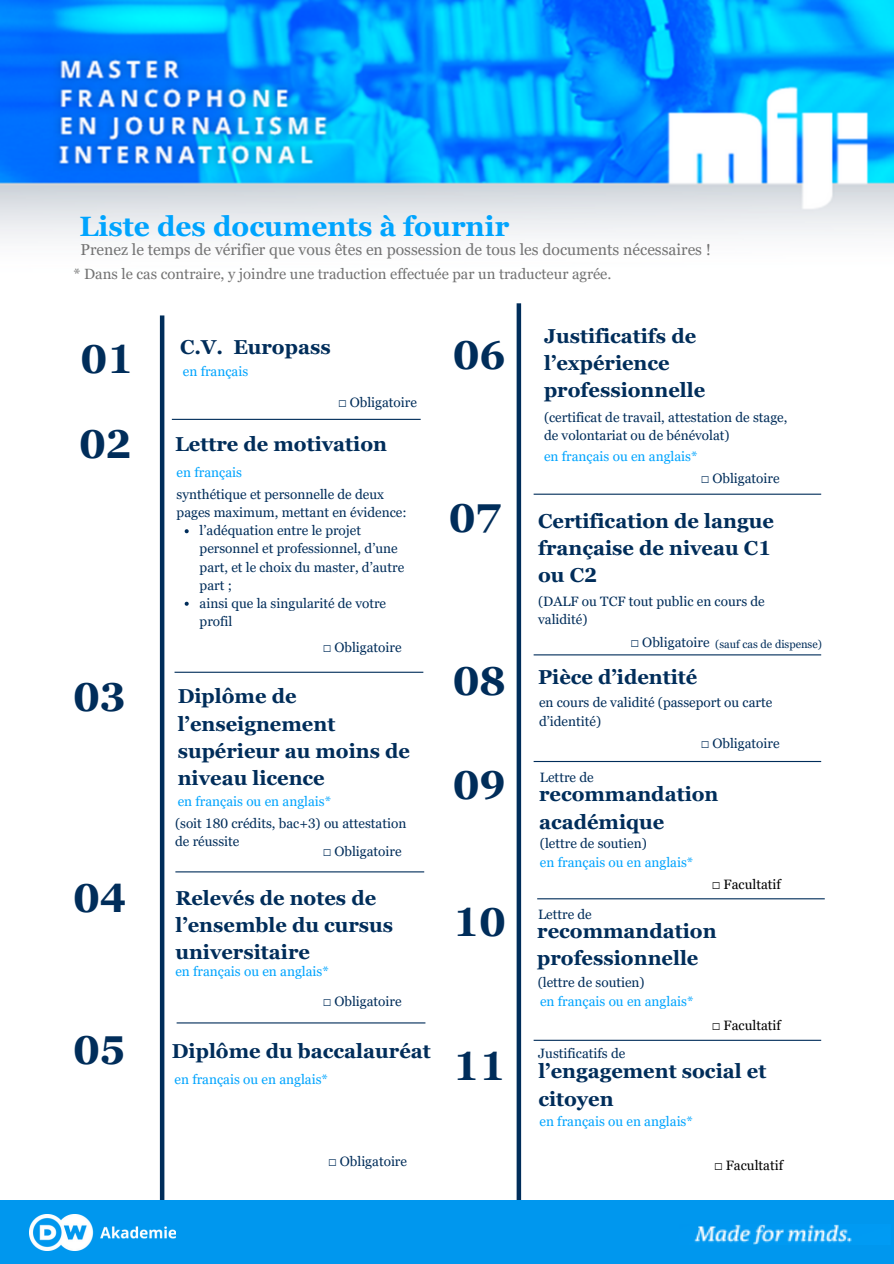
<style>
.page{position:relative;width:894px;height:1264px;background:#fff}
.page>*{position:absolute;margin:0;border:0;box-sizing:border-box;transform-origin:0 0}
.t1{font:700 40.2px "Georgia Pro";color:#002d5a}
.t2{font:700 27.9px "Georgia Pro";color:#00a4fe}
.t3{font:700 20.1px/27.2px "Georgia Pro";color:#002d5a}
.t4{font:15.75px "Georgia Pro";color:#737373}
.t5{font:14.85px "Georgia Pro";color:#737373}
.t6{font:13.5px/18.1px "Georgia Pro";color:#002d5a}
.t7{font:13.5px "Georgia Pro";color:#00a4fe}
.t8{font:13.5px "Georgia Pro";color:#000}
.t9{font:11.1px "Georgia Pro";color:#002d5a}
.s1{font-family:"Free Mono"}
</style>
<div class="page">
<img style="left:0;top:0;width:893px;height:426px">
<div style="left:516px;top:303px;width:5px;height:960px;background:#002d5a"></div>
<hr style="left:172px;top:419px;width:248px;height:1px;background:#002d5a">
<hr style="left:174px;top:671px;width:249px;height:1px;background:#002d5a">
<hr style="left:175px;top:871px;width:249px;height:1px;background:#002d5a">
<hr style="left:176px;top:1022px;width:249px;height:1px;background:#002d5a">
<hr style="left:160px;top:315px;width:4px;height:948px;background:#002d5a">
<div style="left:0;top:1200px;width:893px;height:63px;background:#0097ee"></div>
<img style="left:30px;top:1214px;width:145px;height:36px">
<img style="left:694px;top:1224px;width:158px;height:20px">
<svg style="left:185px;top:529px;width:4px;height:4px"></svg>
<svg style="left:185px;top:601px;width:4px;height:4px"></svg>
<hr style="left:533px;top:493px;width:288px;height:2px;background:#002d5a">
<hr style="left:533px;top:654px;width:288px;height:1px;background:#002d5a">
<hr style="left:533px;top:761px;width:288px;height:1px;background:#002d5a">
<hr style="left:537px;top:898px;width:287px;height:1px;background:#002d5a">
<hr style="left:533px;top:1039px;width:288px;height:1px;background:#002d5a">
<p class="t2" style="left:79px;top:210px;width:431px">Liste des documents à fournir</p>
<p class="t4" style="left:80px;top:241px;width:632px">Prenez le temps de vérifier que vous êtes en possession de tous les documents nécessaires !</p>
<p class="t5" style="left:73px;top:265px;width:539px">* Dans le cas contraire, y joindre une traduction effectuée par un traducteur agrée.</p>
<p class="t1" style="left:81px;top:336px;width:54px">01</p>
<p class="t3" style="left:180px;top:333px;width:152px">C.V. Europass</p>
<p class="t7" style="left:183px;top:363px;width:67px">en français</p>
<p class="t1" style="left:79px;top:421px;width:54px">02</p>
<p class="t1" style="left:73px;top:674px;width:54px">03</p>
<p class="t1" style="left:73px;top:875px;width:54px">04</p>
<p class="t1" style="left:73px;top:1026px;width:54px">05</p>
<p class="t6" style="left:338px;top:393px;width:80px"><span class="s1">☐</span> Obligatoire</p>
<p class="t3" style="left:175px;top:431px;width:213px">Lettre de motivation</p>
<p class="t7" style="left:176px;top:464px;width:67px">en français</p>
<p class="t6" style="left:176px;top:485px;width:231px">synthétique et personnelle de deux pages maximum, mettant en évidence:</p>
<p class="t6" style="left:199px;top:521px;width:206px">l’adéquation entre le projet personnel et professionnel, d’une part, et le choix du master, d’autre part ;</p>
<p class="t6" style="left:199px;top:594px;width:188px">ainsi que la singularité de votre profil</p>
<p class="t6" style="left:323px;top:638px;width:80px"><span class="s1">☐</span> Obligatoire</p>
<p class="t3" style="left:178px;top:682px;width:234px">Diplôme de l’enseignement supérieur au moins de niveau licence</p>
<p class="t6" style="left:175px;top:814px;width:233px">(soit 180 crédits, bac+3) ou attestation de réussite</p>
<p class="t7" style="left:178px;top:793px;width:155px">en français ou en anglais*</p>
<p class="t6" style="left:323px;top:842px;width:80px"><span class="s1">☐</span> Obligatoire</p>
<p class="t3" style="left:175px;top:884px;width:219px">Relevés de notes de l’ensemble du cursus universitaire</p>
<p class="t7" style="left:175px;top:964px;width:155px">en français ou en anglais*</p>
<p class="t6" style="left:323px;top:992px;width:80px"><span class="s1">☐</span> Obligatoire</p>
<p class="t3" style="left:172px;top:1037px;width:260px">Diplôme du baccalauréat</p>
<p class="t7" style="left:174px;top:1071px;width:155px">en français ou en anglais*</p>
<p class="t6" style="left:328px;top:1152px;width:80px"><span class="s1">☐</span> Obligatoire</p>
<p class="t1" style="left:453px;top:332px;width:54px">06</p>
<p class="t1" style="left:449px;top:495px;width:54px">07</p>
<p class="t3" style="left:544px;top:322px;width:163px">Justificatifs de l’expérience professionnelle</p>
<p class="t6" style="left:544px;top:408px;width:245px">(certificat de travail, attestation de stage, de volontariat ou de bénévolat)</p>
<p class="t7" style="left:544px;top:449px;width:155px">en français ou en anglais*</p>
<p class="t6" style="left:700px;top:469px;width:80px"><span class="s1">☐</span> Obligatoire</p>
<p class="t3" style="left:538px;top:507px;width:237px">Certification de langue française de niveau C1 ou C2</p>
<p class="t6" style="left:538px;top:592px;width:228px">(DALF ou TCF tout public en cours de validité)</p>
<p class="t6" style="left:630px;top:633px;width:80px"><span class="s1">☐</span> Obligatoire</p>
<p class="t9" style="left:715px;top:638px;width:108px">(sauf cas de dispense)</p>
<p class="t1" style="left:453px;top:658px;width:54px">08</p>
<p class="t3" style="left:538px;top:663px;width:161px">Pièce d’identité</p>
<p class="t6" style="left:539px;top:693px;width:235px">en cours de validité (passeport ou carte d’identité)</p>
<p class="t6" style="left:700px;top:734px;width:80px"><span class="s1">☐</span> Obligatoire</p>
<p class="t1" style="left:453px;top:762px;width:54px">09</p>
<p class="t6" style="left:539px;top:768px;width:55px">Lettre de</p>
<p class="t3" style="left:539px;top:780px;width:181px">recommandation académique</p>
<p class="t6" style="left:539px;top:833px;width:108px">(lettre de soutien)</p>
<p class="t1" style="left:453px;top:899px;width:54px">10</p>
<p class="t7" style="left:539px;top:854px;width:155px">en français ou en anglais*</p>
<p class="t6" style="left:538px;top:904px;width:55px">Lettre de</p>
<p class="t8" style="left:712px;top:876px;width:70px"><span class="s1">☐</span> Facultatif</p>
<p class="t3" style="left:537px;top:917px;width:181px">recommandation professionnelle</p>
<p class="t6" style="left:537px;top:972px;width:108px">(lettre de soutien)</p>
<p class="t7" style="left:540px;top:993px;width:155px">en français ou en anglais*</p>
<p class="t8" style="left:712px;top:1017px;width:70px"><span class="s1">☐</span> Facultatif</p>
<p class="t6" style="left:538px;top:1044px;width:89px">Justificatifs de</p>
<p class="t1" style="left:453px;top:1043px;width:54px">11</p>
<p class="t3" style="left:538px;top:1057px;width:229px">l’engagement social et citoyen</p>
<p class="t7" style="left:539px;top:1113px;width:155px">en français ou en anglais*</p>
<p class="t8" style="left:714px;top:1157px;width:70px"><span class="s1">☐</span> Facultatif</p>
</div>
